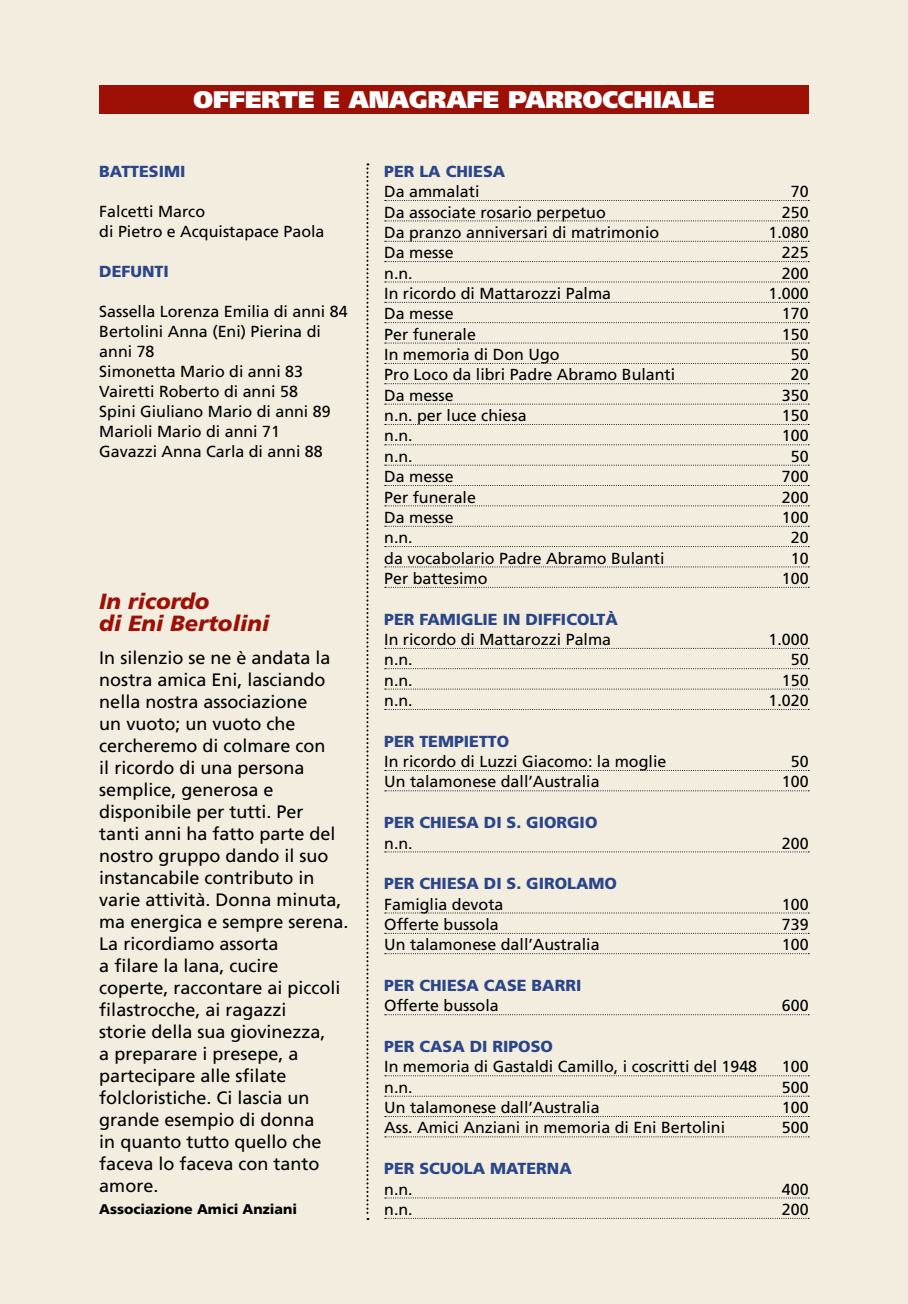
<style>
.page{position:relative;width:908px;height:1304px;background:#fff}
.page>*{position:absolute;margin:0;border:0;box-sizing:border-box;transform-origin:0 0}
.t1{font:900 24px "Frutiger";color:#fff}
.t2{font:italic 900 22px/22px "Frutiger";color:#9c1006}
.t3{font:18px/22px "Frutiger";color:#000}
.t4{font:16px/20px "Frutiger";color:#000}
.t5{font:900 16px "Frutiger";color:#2a4689}
.t6{font:900 14px "Frutiger";color:#000}
</style>
<div class="page">
<div style="left:0;top:0;width:907px;height:1304px;background:#f3ede0"></div>
<div style="left:99px;top:85px;width:709px;height:28px;background:#9c1006"></div>
<svg style="left:384px;top:200px;width:424px;height:1px"></svg>
<svg style="left:384px;top:220px;width:424px;height:1px"></svg>
<svg style="left:384px;top:241px;width:424px;height:1px"></svg>
<svg style="left:384px;top:261px;width:424px;height:1px"></svg>
<svg style="left:384px;top:281px;width:424px;height:1px"></svg>
<svg style="left:384px;top:302px;width:424px;height:1px"></svg>
<svg style="left:384px;top:322px;width:424px;height:1px"></svg>
<svg style="left:384px;top:343px;width:424px;height:1px"></svg>
<svg style="left:384px;top:363px;width:424px;height:1px"></svg>
<svg style="left:384px;top:383px;width:424px;height:1px"></svg>
<svg style="left:384px;top:404px;width:424px;height:1px"></svg>
<svg style="left:384px;top:424px;width:424px;height:1px"></svg>
<svg style="left:384px;top:444px;width:424px;height:1px"></svg>
<svg style="left:384px;top:465px;width:424px;height:1px"></svg>
<svg style="left:384px;top:485px;width:424px;height:1px"></svg>
<svg style="left:384px;top:505px;width:424px;height:1px"></svg>
<svg style="left:384px;top:526px;width:424px;height:1px"></svg>
<svg style="left:384px;top:546px;width:424px;height:1px"></svg>
<svg style="left:384px;top:566px;width:424px;height:1px"></svg>
<svg style="left:384px;top:587px;width:424px;height:1px"></svg>
<svg style="left:384px;top:648px;width:424px;height:1px"></svg>
<svg style="left:384px;top:668px;width:424px;height:1px"></svg>
<svg style="left:384px;top:689px;width:424px;height:1px"></svg>
<svg style="left:384px;top:709px;width:424px;height:1px"></svg>
<svg style="left:384px;top:770px;width:424px;height:1px"></svg>
<svg style="left:384px;top:790px;width:424px;height:1px"></svg>
<svg style="left:384px;top:851px;width:424px;height:1px"></svg>
<svg style="left:384px;top:912px;width:424px;height:1px"></svg>
<svg style="left:384px;top:933px;width:424px;height:1px"></svg>
<svg style="left:384px;top:953px;width:424px;height:1px"></svg>
<svg style="left:384px;top:1014px;width:424px;height:1px"></svg>
<svg style="left:384px;top:1075px;width:424px;height:1px"></svg>
<svg style="left:384px;top:1096px;width:424px;height:1px"></svg>
<svg style="left:384px;top:1116px;width:424px;height:1px"></svg>
<svg style="left:384px;top:1136px;width:424px;height:1px"></svg>
<svg style="left:384px;top:1197px;width:424px;height:1px"></svg>
<svg style="left:384px;top:1218px;width:424px;height:1px"></svg>
<svg style="left:366px;top:163px;width:2px;height:1057px"></svg>
<h1 class="t1" style="left:193px;top:85px;width:522px">OFFERTE E ANAGRAFE PARROCC HIALE</h1>
<p class="t5" style="left:99px;top:162px;width:11px">Battes</p>
<p class="t5" style="left:159px;top:162px;width:28px">imi</p>
<p class="t4" style="left:99px;top:201px;width:226px">Falcetti M arco<br>di Pietro e Acquistapace Paola</p>
<p class="t5" style="left:99px;top:262px;width:23px">Defu</p>
<p class="t5" style="left:142px;top:262px;width:28px">nti</p>
<p class="t4" style="left:99px;top:301px;width:250px">Sassella Lorenza Emilia di anni 84<br>Bertolini Anna (Eni) Pierina di anni 78<br>Simonetta Mario di anni 83<br>Vairetti Roberto di anni 58<br>Spini Giuliano Mario di anni 89<br>Marioli Mario di anni 71<br>Gavazzi Anna Carla di anni 88</p>
<h2 class="t2" style="left:99px;top:590px;width:171px">In ricordo<br>di Eni Bertolini</h2>
<p class="t3" style="left:99px;top:647px;width:251px">I n silenzio se ne è andata la nostra amica Eni, lasciando nella nostra associazione<br>un vuoto; un vuoto che cercheremo di colmare con<br>il ricordo di una persona semplice, generosa e disponibile per tutti. Per<br>tanti anni ha fatto parte del nostro gruppo dando il suo instancabile contributo in varie attività. Donna minuta, ma energica e sempre serena.<br>La ricordiamo assorta<br>a filare la lana, cucire coperte, raccontare ai piccoli filastrocche, ai ragazzi<br>storie della sua giovinezza,<br>a preparare i presepe, a partecipare alle sfilate folcloristiche. Ci lascia un grande esempio di donna<br>in quanto tutto quello che faceva lo faceva con tanto amore.</p>
<p class="t6" style="left:99px;top:1201px;width:199px">Associazione Amici Anziani</p>
<p class="t5" style="left:384px;top:162px;width:122px">PER LA CHI ESA</p>
<p class="t4" style="left:384px;top:182px;width:97px">Da ammalati</p>
<p class="t4" style="left:790px;top:182px;width:19px">70</p>
<p class="t4" style="left:384px;top:202px;width:223px">Da associate rosario perpetuo</p>
<p class="t4" style="left:781px;top:202px;width:28px">250</p>
<p class="t4" style="left:384px;top:222px;width:276px">Da pranzo anniversari di matrimonio</p>
<p class="t4" style="left:768px;top:222px;width:42px">1.080</p>
<p class="t4" style="left:384px;top:243px;width:71px">Da messe</p>
<p class="t4" style="left:781px;top:243px;width:28px">225</p>
<p class="t4" style="left:384px;top:263px;width:30px">n.n.</p>
<p class="t4" style="left:781px;top:263px;width:28px">200</p>
<p class="t4" style="left:384px;top:283px;width:228px">I n ricordo di Mattarozzi Palma</p>
<p class="t4" style="left:768px;top:283px;width:42px">1.000</p>
<p class="t4" style="left:384px;top:304px;width:71px">Da messe</p>
<p class="t4" style="left:781px;top:304px;width:28px">170</p>
<p class="t4" style="left:384px;top:324px;width:93px">Per funerale</p>
<p class="t4" style="left:781px;top:324px;width:28px">150</p>
<p class="t4" style="left:384px;top:344px;width:177px">I n memoria di Don Ugo</p>
<p class="t4" style="left:790px;top:344px;width:19px">50</p>
<p class="t4" style="left:384px;top:365px;width:292px">Pro Loco da libri Padre Abramo B ulanti</p>
<p class="t4" style="left:790px;top:365px;width:19px">20</p>
<p class="t4" style="left:384px;top:385px;width:71px">Da messe</p>
<p class="t4" style="left:781px;top:385px;width:28px">350</p>
<p class="t4" style="left:384px;top:405px;width:144px">n.n. per luce chiesa</p>
<p class="t4" style="left:781px;top:405px;width:28px">150</p>
<p class="t4" style="left:384px;top:426px;width:30px">n.n.</p>
<p class="t4" style="left:781px;top:426px;width:28px">100</p>
<p class="t4" style="left:384px;top:446px;width:30px">n.n.</p>
<p class="t4" style="left:790px;top:446px;width:19px">50</p>
<p class="t4" style="left:384px;top:466px;width:71px">Da messe</p>
<p class="t4" style="left:781px;top:466px;width:28px">700</p>
<p class="t4" style="left:384px;top:487px;width:93px">Per funerale</p>
<p class="t4" style="left:781px;top:487px;width:28px">200</p>
<p class="t4" style="left:384px;top:507px;width:71px">Da messe</p>
<p class="t4" style="left:781px;top:507px;width:28px">100</p>
<p class="t4" style="left:384px;top:527px;width:30px">n.n.</p>
<p class="t4" style="left:790px;top:527px;width:19px">20</p>
<p class="t4" style="left:384px;top:548px;width:282px">da vocabolario Padre Abramo B ulanti</p>
<p class="t4" style="left:790px;top:548px;width:19px">10</p>
<p class="t4" style="left:384px;top:568px;width:105px">Per battesimo</p>
<p class="t4" style="left:781px;top:568px;width:28px">100</p>
<p class="t5" style="left:384px;top:609px;width:235px">PER FAMIGLIE IN DIFFICOLTÀ</p>
<p class="t4" style="left:384px;top:629px;width:228px">I n ricordo di Mattarozzi Palma</p>
<p class="t4" style="left:768px;top:629px;width:42px">1.000</p>
<p class="t4" style="left:384px;top:650px;width:30px">n.n.</p>
<p class="t4" style="left:790px;top:650px;width:19px">50</p>
<p class="t4" style="left:384px;top:670px;width:30px">n.n.</p>
<p class="t4" style="left:781px;top:670px;width:28px">150</p>
<p class="t4" style="left:384px;top:690px;width:30px">n.n.</p>
<p class="t4" style="left:768px;top:690px;width:42px">1.020</p>
<p class="t5" style="left:384px;top:731px;width:126px">PER TEMPIETTO</p>
<p class="t4" style="left:384px;top:751px;width:283px">I n ricordo di Luzzi Giacomo: la moglie</p>
<p class="t4" style="left:790px;top:751px;width:19px">50</p>
<p class="t4" style="left:384px;top:772px;width:217px">U n talamonese dall’Australia</p>
<p class="t4" style="left:781px;top:772px;width:28px">100</p>
<p class="t5" style="left:384px;top:813px;width:214px">PER CHI ESA DI S. GIORGIO</p>
<p class="t4" style="left:384px;top:833px;width:30px">n.n.</p>
<p class="t4" style="left:781px;top:833px;width:28px">200</p>
<p class="t5" style="left:384px;top:874px;width:234px">PER CHI ESA DI S. GI ROLAMO</p>
<p class="t4" style="left:384px;top:894px;width:121px">Famiglia devota</p>
<p class="t4" style="left:781px;top:894px;width:28px">100</p>
<p class="t4" style="left:384px;top:914px;width:116px">Offerte bussola</p>
<p class="t4" style="left:781px;top:914px;width:28px">739</p>
<p class="t4" style="left:384px;top:935px;width:217px">U n talamonese dall’Australia</p>
<p class="t4" style="left:781px;top:935px;width:28px">100</p>
<p class="t5" style="left:384px;top:976px;width:196px">PER CHI ESA CASE BARRI</p>
<p class="t4" style="left:384px;top:996px;width:116px">Offerte bussola</p>
<p class="t4" style="left:781px;top:996px;width:28px">600</p>
<p class="t5" style="left:384px;top:1037px;width:170px">PER CASA DI RIPOSO</p>
<p class="t4" style="left:384px;top:1057px;width:374px">I n memoria di Gastaldi Camillo, i coscritti del 1948</p>
<p class="t4" style="left:781px;top:1057px;width:28px">100</p>
<p class="t4" style="left:384px;top:1077px;width:30px">n.n.</p>
<p class="t4" style="left:781px;top:1077px;width:28px">500</p>
<p class="t4" style="left:384px;top:1097px;width:217px">U n talamonese dall’Australia</p>
<p class="t4" style="left:781px;top:1097px;width:28px">100</p>
<p class="t4" style="left:384px;top:1118px;width:342px">Ass. Amici Anziani in memoria di Eni Bertolini</p>
<p class="t4" style="left:781px;top:1118px;width:28px">500</p>
<p class="t5" style="left:384px;top:1159px;width:189px">PER SCUOLA MATERNA</p>
<p class="t4" style="left:384px;top:1179px;width:30px">n.n.</p>
<p class="t4" style="left:781px;top:1179px;width:28px">400</p>
<p class="t4" style="left:384px;top:1199px;width:30px">n.n.</p>
<p class="t4" style="left:781px;top:1199px;width:28px">200</p>
</div>
